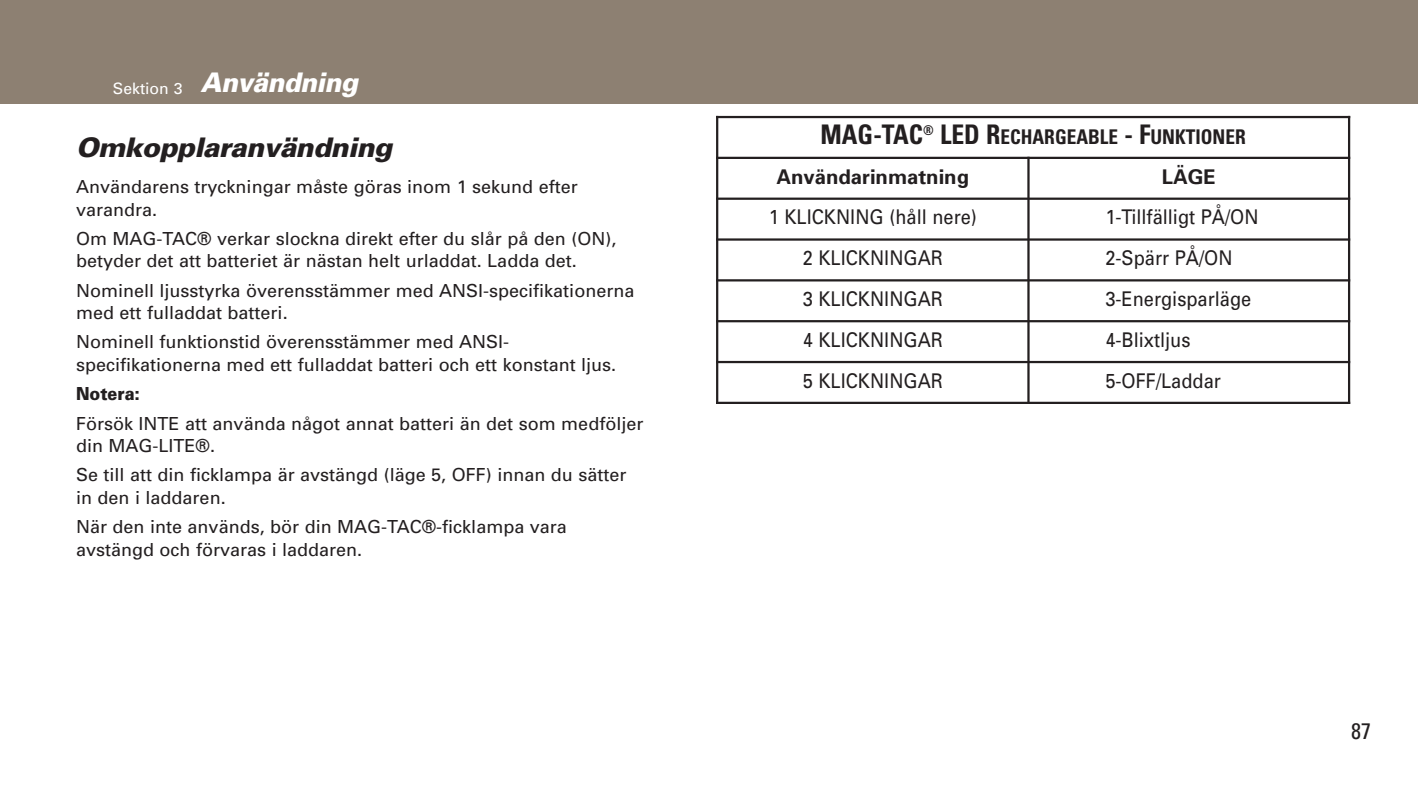
<style>
.page{position:relative;width:1418px;height:790px;background:#fff}
.page>*{position:absolute;margin:0;border:0;box-sizing:border-box;transform-origin:0 0}
.t1{font:italic 900 27px "Univers";letter-spacing:-.02em;color:#231f20}
.t2{font:italic 900 27px "Univers";letter-spacing:-.02em;color:#fff;scale:.94 1}
.t3{font:condensed 22.5px "Univers";color:#231f20}
.t4{font:20.25px "Univers";color:#231f20;scale:.9 1}
.t5{font:700 condensed 20.25px/39.4px "Univers";color:#231f20;scale:.95 1}
.t6{font:700 20.25px "Univers";color:#231f20}
.t7{font:18px/22.5px "Univers";color:#231f20}
.t8{font:900 18px "Univers";color:#231f20;scale:.9 1}
.t9{font:15.75px "Univers";color:#fff}
.s1{font-size:27px}
.s2{font-stretch:normal}
</style>
<div class="page">
<div style="left:0;top:0;width:101px;height:104px;background:#8d8072"></div>
<div style="left:20px;top:0;width:1398px;height:104px;background:#8d8072"></div>
<hr style="left:716px;top:116px;width:2px;height:288px;background:#231f20">
<hr style="left:1027px;top:157px;width:2px;height:247px;background:#231f20">
<hr style="left:1348px;top:116px;width:2px;height:288px;background:#231f20">
<hr style="left:716px;top:116px;width:634px;height:2px;background:#231f20">
<hr style="left:716px;top:157px;width:634px;height:2px;background:#231f20">
<hr style="left:716px;top:198px;width:634px;height:2px;background:#231f20">
<hr style="left:716px;top:238px;width:634px;height:3px;background:#231f20">
<hr style="left:716px;top:279px;width:634px;height:2px;background:#231f20">
<hr style="left:716px;top:320px;width:634px;height:2px;background:#231f20">
<hr style="left:716px;top:361px;width:634px;height:2px;background:#231f20">
<hr style="left:716px;top:402px;width:634px;height:2px;background:#231f20">
<h1 class="t2" style="left:200px;top:73px;width:169px">Användning</h1>
<h1 class="t1" style="left:76px;top:138px;width:317px">Omkopplaranvändning</h1>
<p class="t7" style="left:76px;top:177px;width:503px">Användarens tryckningar måste göras inom 1 sekund efter varandra.</p>
<p class="t7" style="left:76px;top:229px;width:542px">Om MAG-TAC® verkar slockna direkt efter du slår på den (ON), betyder det att batteriet är nästan helt urladdat. Ladda det.</p>
<p class="t7" style="left:76px;top:281px;width:560px">Nominell ljusstyrka överensstämmer med ANSI-specifikationerna med ett fulladdat batteri.</p>
<p class="t7" style="left:76px;top:332px;width:542px">Nominell funktionstid överensstämmer med ANSI&shy;specifikationerna med ett fulladdat batteri och ett konstant ljus.</p>
<p class="t8" style="left:76px;top:387px;width:72px">Notera:</p>
<p class="t7" style="left:76px;top:413px;width:569px">Försök INTE att använda något annat batteri än det som medföljer din MAG-LITE®.</p>
<p class="t7" style="left:76px;top:465px;width:552px">Se till att din ficklampa är avstängd (läge 5, OFF) innan du sätter in den i laddaren.</p>
<p class="t7" style="left:76px;top:517px;width:492px">När den inte används, bör din MAG-TAC®-ficklampa vara avstängd och förvaras i laddaren.</p>
<p class="t9" style="left:113px;top:83px;width:71px">Sektion 3</p>
<p class="t5" style="left:776px;top:119px;width:495px;text-indent:44px"><span class="s1">MAG-TAC</span><sup>®</sup> <span class="s1">LED R</span>ECHARGEABLE <span class="s1">- F</span>UNKTIONER<br><span class="s2">Användarinmatning</span></p>
<p class="t6" style="left:1161px;top:169px;width:56px">LÄGE</p>
<p class="t4" style="left:768px;top:210px;width:233px">1 KLICKNING (håll nere)</p>
<p class="t4" style="left:1105px;top:210px;width:172px">1-Tillfälligt PÅ/ON</p>
<p class="t4" style="left:802px;top:251px;width:157px">2 KLICKNINGAR</p>
<p class="t4" style="left:1105px;top:251px;width:143px">2-Spärr PÅ/ON</p>
<p class="t4" style="left:802px;top:291px;width:157px">3 KLICKNINGAR</p>
<p class="t4" style="left:1105px;top:291px;width:164px">3-Energisparläge</p>
<p class="t4" style="left:802px;top:332px;width:157px">4 KLICKNINGAR</p>
<p class="t4" style="left:1105px;top:332px;width:96px">4-Blixtljus</p>
<p class="t4" style="left:802px;top:373px;width:157px">5 KLICKNINGAR</p>
<p class="t4" style="left:1105px;top:373px;width:130px">5-OFF/Laddar</p>
<p class="t3" style="left:1351px;top:723px;width:21px">87</p>
</div>
